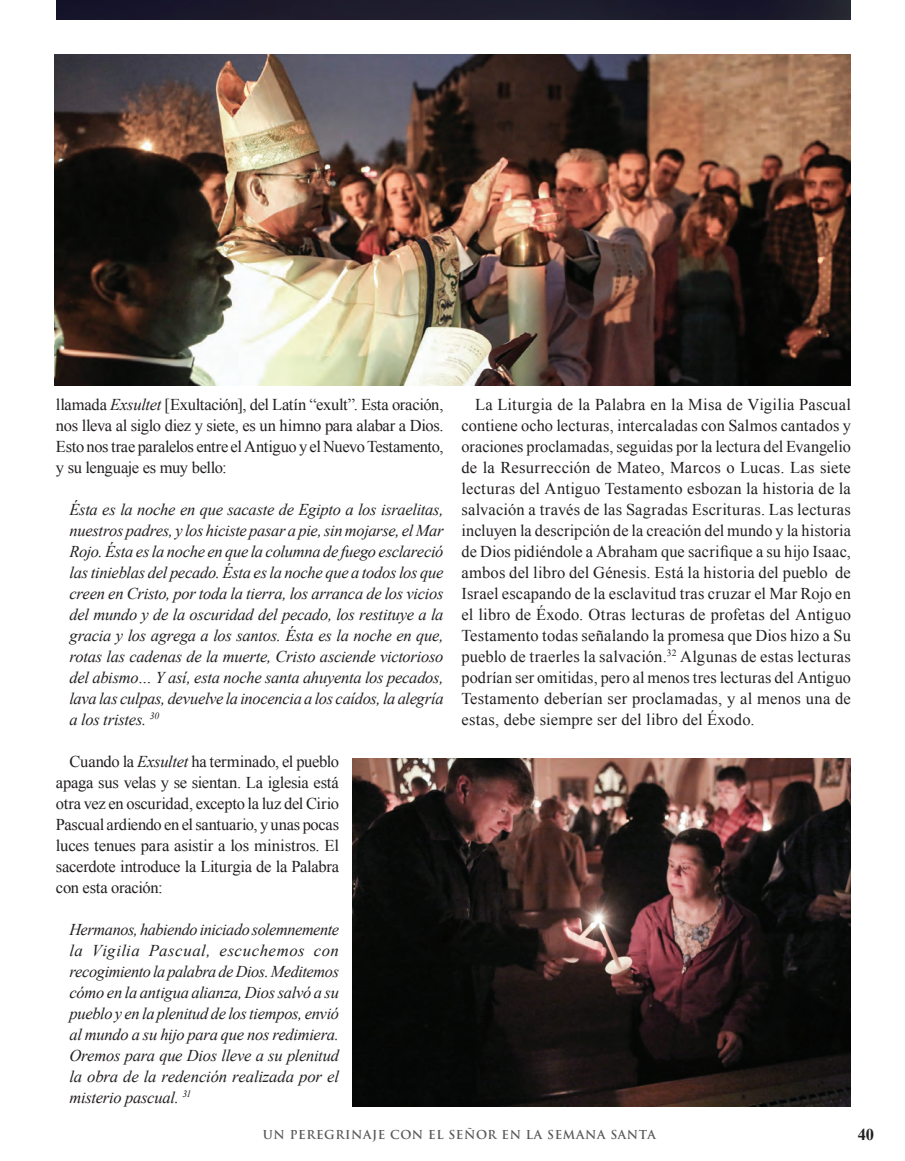
<style>
.page{position:relative;width:905px;height:1161px;background:#fff}
.page>*{position:absolute;margin:0;border:0;box-sizing:border-box;transform-origin:0 0}
.t1{font:16.5px/21px "Times New Roman";letter-spacing:-.015em;color:#231f20;text-align:justify}
.t2{font:italic 16.5px/21px "Times New Roman";letter-spacing:-.015em;color:#231f20;text-align:justify}
.t3{font:700 16.5px "Times New Roman";color:#231f20}
.t4{font:700 12px "Trajan Pro";letter-spacing:.05em;color:#57585a}
.s1{font-style:italic}
</style>
<div class="page">
<div style="left:56px;top:0;width:794px;height:20px;background:#1c1b2c"></div>
<img style="left:54px;top:54px;width:796px;height:331px">
<img style="left:352px;top:759px;width:498px;height:348px">
<p class="t1" style="left:56px;top:394px;width:389px">llamada <span class="s1">Exsultet</span> [Exultación], del Latín “exult”. Esta oración, nos lleva al siglo diez y siete, es un himno para alabar a Dios.<br>Esto nos trae paralelos entre el Antiguo y el Nuevo Testamento, y su lenguaje es muy bello:</p>
<p class="t2" style="left:69px;top:499px;width:375px">Ésta es la noche en que sacaste de Egipto a los israelitas, nuestros padres, y los hiciste pasar a pie, sin mojarse, el Mar Rojo. Ésta es la noche en que la columna de fuego esclareció las tinieblas del pecado. Ésta es la noche que a todos los que creen en Cristo, por toda la tierra, los arranca de los vicios del mundo y de la oscuridad del pecado, los restituye a la gracia y los agrega a los santos. Ésta es la noche en que, rotas las cadenas de la muerte, Cristo asciende victorioso del abismo… Y así, esta noche santa ahuyenta los pecados, lava las culpas, devuelve la inocencia a los caídos, la alegría a los tristes. <sup>30</sup></p>
<p class="t1" style="left:56px;top:751px;width:284px;text-indent:14px">Cuando la <span class="s1">Exsultet</span> ha terminado, el pueblo apaga sus velas y se sientan. La iglesia está otra vez en oscuridad, excepto la luz del Cirio Pascual ardiendo en el santuario, y unas pocas luces tenues para asistir a los ministros. El sacerdote introduce la Liturgia de la Palabra con esta oración:</p>
<p class="t2" style="left:69px;top:919px;width:271px">Hermanos, habiendo iniciado solemnemente la Vigilia Pascual, escuchemos con recogimiento la palabra de Dios. Meditemos cómo en la antigua alianza, Dios salvó a su pueblo y en la plenitud de los tiempos, envió al mundo a su hijo para que nos redimiera.<br>Oremos para que Dios lleve a su plenitud la obra de la redención realizada por el misterio pascual. <sup>31</sup></p>
<p class="t1" style="left:461px;top:394px;width:391px;text-indent:14px">La Liturgia de la Palabra en la Misa de Vigilia Pascual contiene ocho lecturas, intercaladas con Salmos cantados y oraciones proclamadas, seguidas por la lectura del Evangelio de la Resurrección de Mateo, Marcos o Lucas. Las siete lecturas del Antiguo Testamento esbozan la historia de la salvación a través de las Sagradas Escrituras. Las lecturas incluyen la descripción de la creación del mundo y la historia de Dios pidiéndole a Abraham que sacrifique a su hijo Isaac, ambos del libro del Génesis. Está la historia del pueblo de Israel escapando de la esclavitud tras cruzar el Mar Rojo en el libro de Éxodo. Otras lecturas de profetas del Antiguo Testamento todas señalando la promesa que Dios hizo a Su pueblo de traerles la salvación.<sup>32</sup> Algunas de estas lecturas podrían ser omitidas, pero al menos tres lecturas del Antiguo Testamento deberían ser proclamadas, y al menos una de estas, debe siempre ser del libro del Éxodo.</p>
<p class="t4" style="left:263px;top:1127px;width:394px">UN PEREGRINAJE CON EL SEÑOR EN LA SEMANA SANTA</p>
<p class="t3" style="left:857px;top:1123px;width:18px">40</p>
</div>
